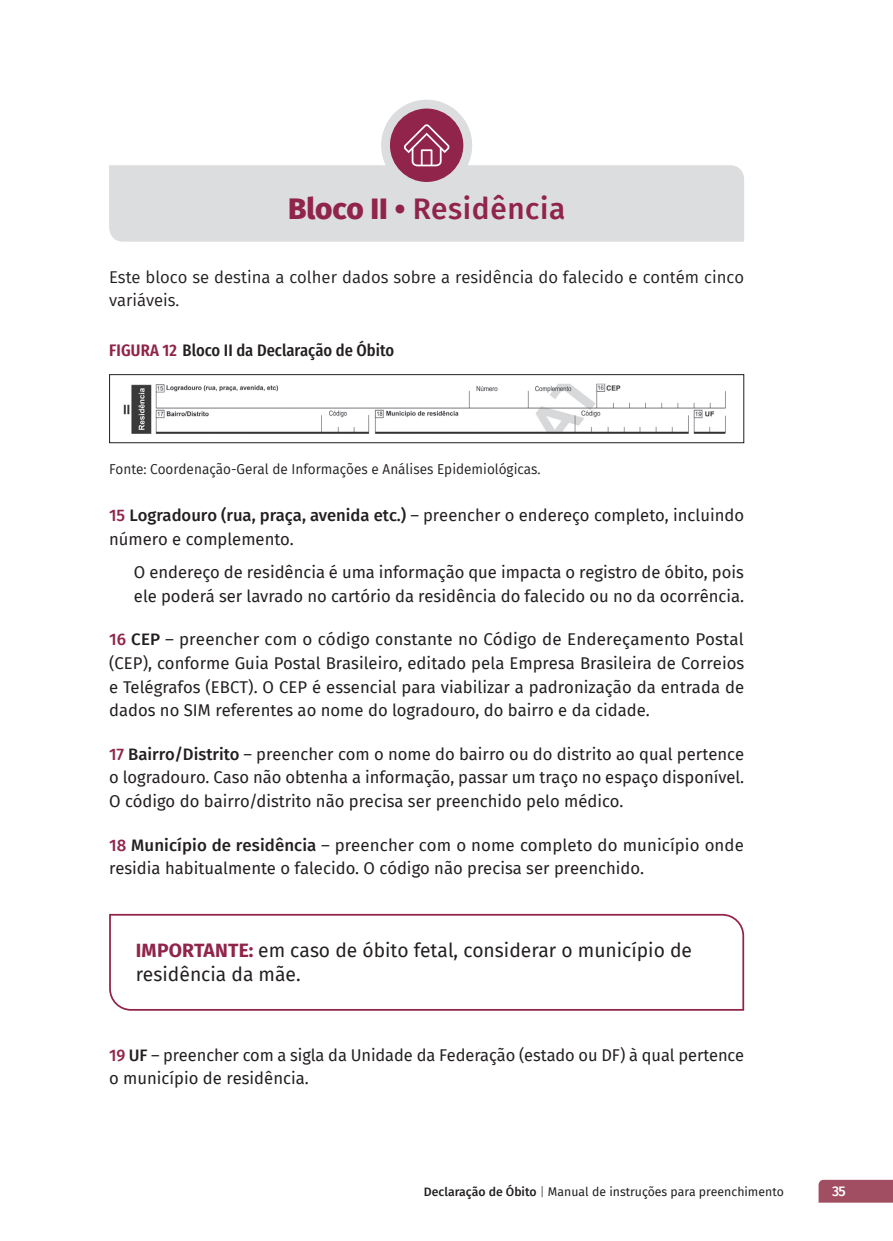
<style>
.page{position:relative;width:893px;height:1241px;background:#fff}
.page>*{position:absolute;margin:0;border:0;box-sizing:border-box;transform-origin:0 0}
.t1{font:500 29.75px "Fira Sans";letter-spacing:.02em;color:#90244a}
.t2{font:19.25px/24.5px "Fira Sans";color:#231f20}
.t3{font:16.62px/23.6px "Fira Sans";color:#231f20}
.t4{font:16.62px/23.6px "Fira Sans";color:#231f20}
.t5{font:500 16.62px "Fira Sans Condensed";color:#231f20}
.t6{font:14px "Fira Sans";color:#231f20}
.t7{font:500 14px "Fira Sans";color:#fff}
.t8{font:12.25px "Fira Sans";color:#231f20}
.s1{font-weight:800}
.s2{font-weight:600;color:#90244a}
.s3{font-weight:500;color:#90244a}
.s4{font-weight:500}
.s5{font-weight:700;color:#90244a}
.s6{font-weight:300}
</style>
<div class="page">
<div style="left:819px;top:1179px;width:74px;height:23px;background:#a14e62"></div>
<div style="left:109px;top:165px;width:635px;height:77px;background:#dcdddf"></div>
<div style="left:381px;top:100px;width:91px;height:91px;background:#dcdddf;border-radius:50%"></div>
<div style="left:390px;top:108px;width:73px;height:74px;background:#90244a;border-radius:50%"></div>
<img style="left:123px;top:383px;width:603px;height:51px">
<div style="left:109px;top:374px;width:635px;height:69px;border:1px solid #231f20"></div>
<svg style="left:109px;top:913px;width:636px;height:98px"></svg>
<svg style="left:404px;top:124px;width:46px;height:43px"></svg>
<h1 class="t1" style="left:288px;top:184px;width:279px"><span class="s1">Bloco II •</span> Residência</h1>
<p class="t4" style="left:109px;top:264px;width:636px">Este bloco se destina a colher dados sobre a residência do falecido e contém cinco variáveis.</p>
<p class="t5" style="left:109px;top:334px;width:287px"><span class="s2">FIGURA 12</span> Bloco II da Declaração de Óbito</p>
<p class="t6" style="left:109px;top:458px;width:433px">Fonte: Coordenação-Geral de Informações e Análises Epidemiológicas.</p>
<p class="t3" style="left:109px;top:503px;width:636px"><span class="s3">15</span> <span class="s4">Logradouro (rua, praça, avenida etc.)</span> – preencher o endereço completo, incluindo número e complemento.</p>
<p class="t3" style="left:134px;top:560px;width:612px">O endereço de residência é uma informação que impacta o registro de óbito, pois ele poderá ser lavrado no cartório da residência do falecido ou no da ocorrência.</p>
<p class="t3" style="left:109px;top:627px;width:637px;text-align:justify"><span class="s3">16</span> <span class="s4">CEP</span> – preencher com o código constante no Código de Endereçamento Postal (CEP), conforme Guia Postal Brasileiro, editado pela Empresa Brasileira de Correios e Telégrafos (EBCT). O CEP é essencial para viabilizar a padronização da entrada de dados no SIM referentes ao nome do logradouro, do bairro e da cidade.</p>
<p class="t3" style="left:109px;top:741px;width:637px;text-align:justify"><span class="s3">17</span> <span class="s4">Bairro/Distrito</span> – preencher com o nome do bairro ou do distrito ao qual pertence o logradouro. Caso não obtenha a informação, passar um traço no espaço disponível.<br>O código do bairro/distrito não precisa ser preenchido pelo médico.</p>
<p class="t3" style="left:109px;top:832px;width:636px"><span class="s3">18</span> <span class="s4">Município de residência</span> – preencher com o nome completo do município onde residia habitualmente o falecido. O código não precisa ser preenchido.</p>
<p class="t2" style="left:136px;top:937px;width:558px"><span class="s5">IMPORTANTE:</span> em caso de óbito fetal, considerar o município de residência da mãe.</p>
<p class="t3" style="left:109px;top:1042px;width:637px"><span class="s3">19</span> <span class="s4">UF</span> – preencher com a sigla da Unidade da Federação (estado ou DF) à qual pertence o município de residência.</p>
<p class="t8" style="left:424px;top:1182px;width:361px"><span class="s4">Declaração de Óbito</span> <span class="s6">|</span> Manual de instruções para preenchimento</p>
<p class="t7" style="left:832px;top:1179px;width:15px">35</p>
</div>
